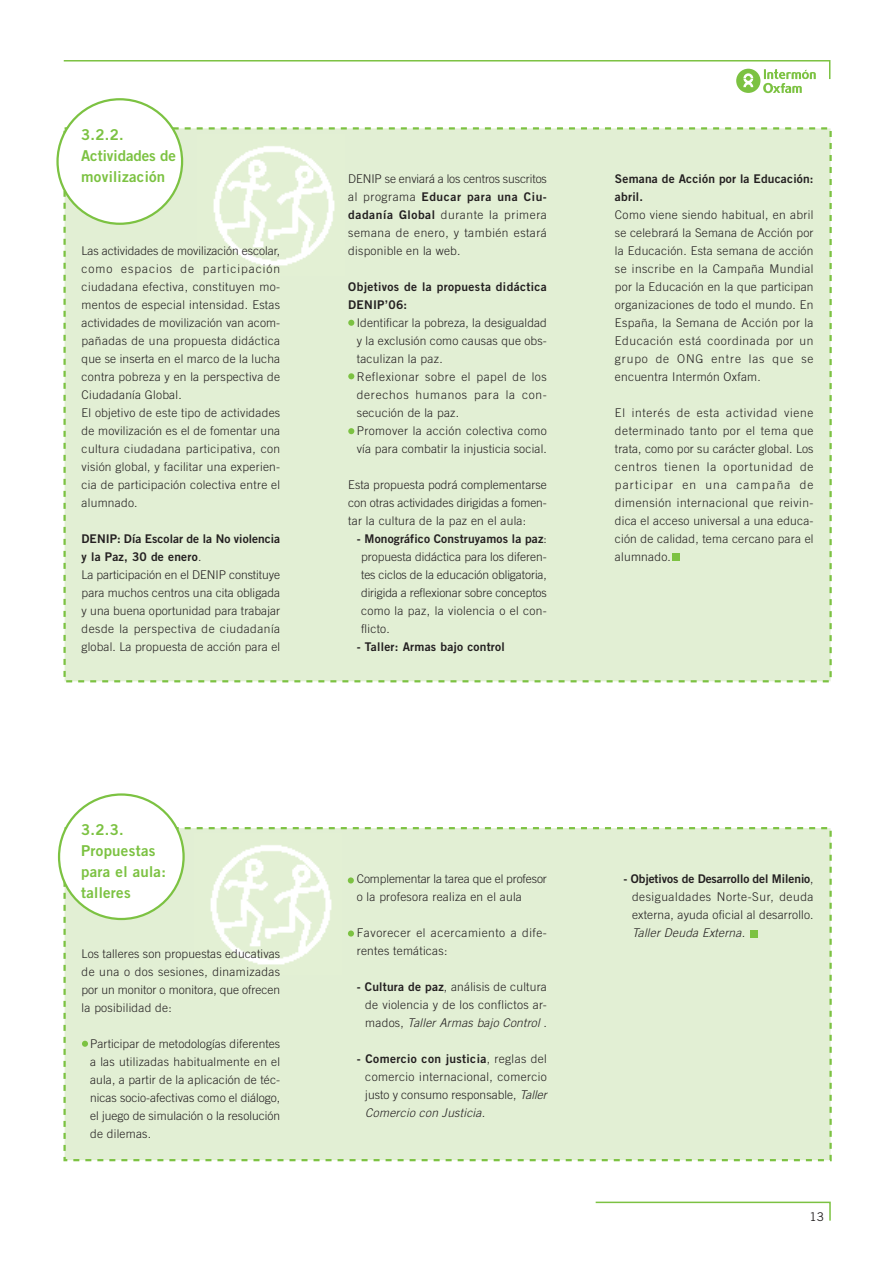
<style>
.page{position:relative;width:896px;height:1266px;background:#fff}
.page>*{position:absolute;margin:0;border:0;box-sizing:border-box;transform-origin:0 0}
.t1{font:15px/21px "Trade Gothic Bold Two";letter-spacing:.02em;color:#7cc242}
.t2{font:300 12px/18px "Trade Gothic";letter-spacing:.02em;color:#231f20;text-align:justify}
.t3{font:12px/18px "Trade Gothic Bold Two";letter-spacing:.015em;color:#231f20}
.t4{font:300 12px/18px "Trade Gothic";letter-spacing:-.005em;color:#231f20}
.t5{font:300 12px/18px "Trade Gothic";letter-spacing:.04em;color:#231f20}
.t6{font:12px "Trade Gothic Bold Two";letter-spacing:-.005em;color:#231f20}
.t7{font:12px "Trade Gothic Bold Two";letter-spacing:.045em;color:#231f20}
.t8{font:italic 300 12px "Trade Gothic";color:#231f20}
.t9{font:12px "Trade Gothic";color:#231f20}
.s1{font-family:"Trade Gothic";font-weight:300}
.s2{font-family:"Trade Gothic Bold Two";font-weight:400}
.s3{font-style:italic}
</style>
<div class="page">
<svg style="left:736px;top:69px;width:79px;height:24px"></svg>
<div style="left:63px;top:127px;width:768px;height:555px;background:#e2efd4;border:2px dashed #7cc242"></div>
<img style="left:213px;top:146px;width:122px;height:120px">
<div style="left:56px;top:98px;width:127px;height:127px;background:#fff;border:2px solid #7cc242;border-radius:50%"></div>
<svg style="left:348px;top:320px;width:6px;height:6px"></svg>
<svg style="left:348px;top:373px;width:6px;height:6px"></svg>
<svg style="left:348px;top:428px;width:6px;height:6px"></svg>
<div style="left:672px;top:553px;width:8px;height:8px;background:#7cc242"></div>
<div style="left:63px;top:827px;width:768px;height:334px;background:#e2efd4;border:2px dashed #7cc242"></div>
<img style="left:210px;top:845px;width:122px;height:120px">
<div style="left:58px;top:793px;width:127px;height:127px;background:#fff;border:2px solid #7cc242;border-radius:50%"></div>
<svg style="left:348px;top:877px;width:6px;height:6px"></svg>
<svg style="left:82px;top:1040px;width:6px;height:6px"></svg>
<svg style="left:348px;top:930px;width:6px;height:6px"></svg>
<div style="left:750px;top:930px;width:8px;height:8px;background:#7cc242"></div>
<p class="t1" style="left:81px;top:126px;width:96px">3.2.2.<br>Actividades de movilización</p>
<p class="t2" style="left:82px;top:243px;width:200px;text-align:left">Las actividades de movilización escolar, como espacios de participación ciudadana efectiva, constituyen mo&shy;mentos de especial intensidad. Estas actividades de movilización van acom&shy;pañadas de una propuesta didáctica que se inserta en el marco de la lucha contra pobreza y en la perspectiva de Ciudadanía Global.<br>El objetivo de este tipo de actividades de movilización es el de fomentar una cultura ciudadana participativa, con visión global, y facilitar una experien&shy;cia de participación colectiva entre el alumnado.</p>
<p class="t3" style="left:82px;top:531px;width:200px">DENIP: Día Escolar de la No violencia y la Paz, 30 de enero<span class="s1">.</span></p>
<p class="t2" style="left:82px;top:567px;width:200px">La participación en el DENIP constituye para muchos centros una cita obligada y una buena oportunidad para trabajar desde la perspectiva de ciudadanía global. La propuesta de acción para el</p>
<p class="t4" style="left:348px;top:171px;width:200px">DENIP se enviará a los centros suscritos</p>
<p class="t7" style="left:348px;top:192px;width:200px"><span class="s1">al programa</span> Educar para una Ciu-</p>
<p class="t2" style="left:348px;top:207px;width:200px"><span class="s2">dadanía Global</span> durante la primera semana de enero, y también estará disponible en la web.</p>
<p class="t3" style="left:348px;top:279px;width:200px">Objetivos de la propuesta didáctica<br>DENIP’06:</p>
<p class="t2" style="left:357px;top:315px;width:191px;text-align:left">Identificar la pobreza, la desigualdad y la exclusión como causas que obs&shy;taculizan la paz.<br>Reflexionar sobre el papel de los derechos humanos para la con&shy;secución de la paz.<br>Promover la acción colectiva como vía para combatir la injusticia social.</p>
<p class="t2" style="left:348px;top:477px;width:200px">Esta propuesta podrá complementarse con otras actividades dirigidas a fomen&shy;tar la cultura de la paz en el aula:</p>
<p class="t3" style="left:357px;top:531px;width:191px">- Monográfico Construyamos la paz<span class="s1">:</span></p>
<p class="t2" style="left:361px;top:549px;width:187px">propuesta didáctica para los diferen&shy;tes ciclos de la educación obligatoria, dirigida a reflexionar sobre conceptos como la paz, la violencia o el con&shy;flicto.</p>
<p class="t3" style="left:357px;top:639px;width:149px">- Taller: Armas bajo control</p>
<p class="t3" style="left:615px;top:171px;width:200px">Semana de Acción por la Educación: abril.</p>
<p class="t2" style="left:615px;top:207px;width:200px">Como viene siendo habitual, en abril se celebrará la Semana de Acción por la Educación. Esta semana de acción se inscribe en la Campaña Mundial por la Educación en la que participan organizaciones de todo el mundo. En España, la Semana de Acción por la Educación está coordinada por un grupo de ONG entre las que se encuentra Intermón Oxfam.</p>
<p class="t2" style="left:615px;top:405px;width:200px">El interés de esta actividad viene determinado tanto por el tema que trata, como por su carácter global. Los centros tienen la oportunidad de participar en una campaña de dimensión internacional que reivin&shy;dica el acceso universal a una educa&shy;ción de calidad, tema cercano para el alumnado.</p>
<p class="t1" style="left:81px;top:821px;width:86px">3.2.3.<br>Propuestas para el aula: talleres</p>
<p class="t2" style="left:82px;top:945px;width:200px">Los talleres son propuestas educativas de una o dos sesiones, dinamizadas por un monitor o monitora, que ofrecen la posibilidad de:</p>
<p class="t2" style="left:90px;top:1035px;width:191px">Participar de metodologías diferentes a las utilizadas habitualmente en el aula, a partir de la aplicación de téc&shy;nicas socio-afectivas como el diálogo, el juego de simulación o la resolución de dilemas.</p>
<p class="t4" style="left:357px;top:870px;width:191px">Complementar la tarea que el profesor o la profesora realiza en el aula</p>
<p class="t5" style="left:357px;top:924px;width:191px">Favorecer el acercamiento a dife&shy;rentes temáticas:</p>
<p class="t2" style="left:365px;top:978px;width:185px;text-align:left;text-indent:-9px"><span class="s2">- Cultura de paz</span>, análisis de cultura de violencia y de los conflictos ar&shy;m a d o s , <span class="s3">Taller Armas bajo Control .</span></p>
<p class="t3" style="left:357px;top:1050px;width:191px">- Comercio con justicia<span class="s1">, reglas del</span></p>
<p class="t2" style="left:365px;top:1068px;width:185px;text-align:left">comercio internacional, comercio justo y consumo responsable, <span class="s3">Taller<br>Comercio con Justicia.</span></p>
<p class="t6" style="left:623px;top:874px;width:191px">- Objetivos de Desarrollo del Milenio<span class="s1">,</span></p>
<p class="t2" style="left:632px;top:888px;width:183px">desigualdades Norte-Sur, deuda externa, ayuda oficial al desarrollo.</p>
<p class="t8" style="left:632px;top:928px;width:117px">Taller Deuda Externa.</p>
<p class="t9" style="left:809px;top:1212px;width:16px">13</p>
</div>
